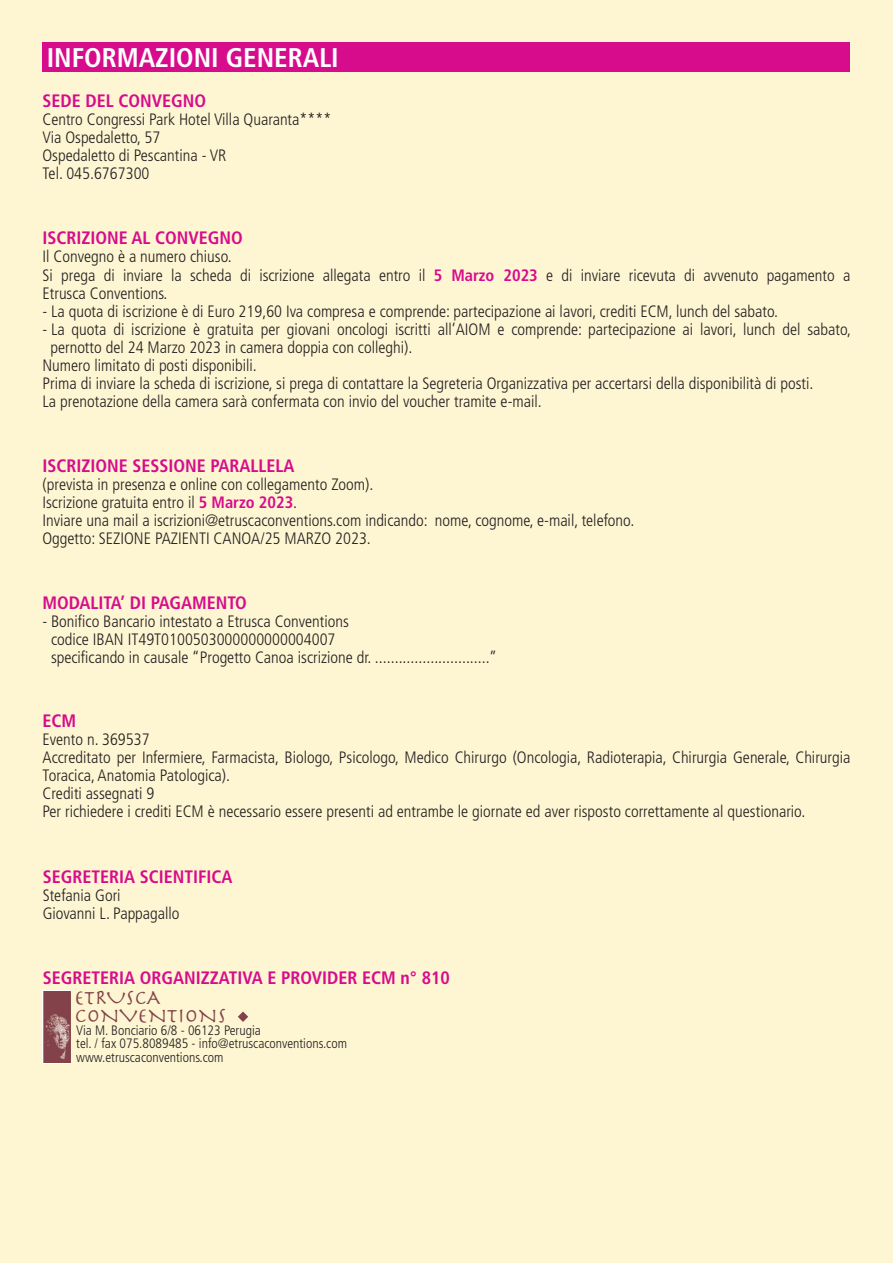
<style>
.page{position:relative;width:893px;height:1263px;background:#fef5d2}
.page>*{position:absolute;margin:0;border:0;box-sizing:border-box;transform-origin:0 0}
.t1{font:700 condensed 27px "Frutiger";color:#fff}
.t2{font:21.15px "Herculanum";color:#834249}
.t3{font:700 condensed 18px "Frutiger";color:#d70c8c}
.t4{font:300 condensed 16.5px/18px "Frutiger";color:#231f20}
.t5{font:300 condensed 13.65px "Frutiger";color:#231f20}
.s1{font-weight:700;color:#d70c8c}
</style>
<div class="page">
<div style="left:43px;top:43px;width:807px;height:29px;background:#d70c8c"></div>
<svg style="left:238px;top:1011px;width:10px;height:11px"></svg>
<svg style="left:43px;top:990px;width:28px;height:73px"></svg>
<img style="left:44px;top:991px;width:26px;height:71px">
<p class="t1" style="left:47px;top:42px;width:294px">INFORMAZIONI GENERALI</p>
<p class="t3" style="left:43px;top:90px;width:165px">SEDE DEL CONVEGNO</p>
<p class="t4" style="left:43px;top:111px;width:290px">Centro Congressi Park Hotel Villa Quaranta****</p>
<p class="t4" style="left:43px;top:129px;width:119px">Via Ospedaletto, 57</p>
<p class="t4" style="left:43px;top:147px;width:185px">Ospedaletto di Pescantina - VR</p>
<p class="t4" style="left:43px;top:165px;width:108px">Tel. 045.6767300</p>
<p class="t3" style="left:43px;top:228px;width:202px">ISCRIZIONE AL CONVEGNO</p>
<p class="t4" style="left:43px;top:248px;width:191px">Il Convegno è a numero chiuso.</p>
<p class="t4" style="left:43px;top:266px;width:809px">Si prega di inviare la scheda di iscrizione allegata entro il <span class="s1">5 Marzo 2023</span> e di inviare ricevuta di avvenuto pagamento a</p>
<p class="t4" style="left:43px;top:284px;width:127px">Etrusca Conventions.</p>
<p class="t4" style="left:43px;top:302px;width:737px">- La quota di iscrizione è di Euro 219,60 Iva compresa e comprende: partecipazione ai lavori, crediti ECM, lunch del sabato.</p>
<p class="t4" style="left:43px;top:320px;width:810px">- La quota di iscrizione è gratuita per giovani oncologi iscritti all’AIOM e comprende: partecipazione ai lavori, lunch del sabato,</p>
<p class="t4" style="left:50px;top:338px;width:363px">pernotto del 24 Marzo 2023 in camera doppia con colleghi).</p>
<p class="t4" style="left:43px;top:356px;width:216px">Numero limitato di posti disponibili.</p>
<p class="t4" style="left:43px;top:374px;width:772px">Prima di inviare la scheda di iscrizione, si prega di contattare la Segreteria Organizzativa per accertarsi della disponibilità di posti.</p>
<p class="t4" style="left:43px;top:392px;width:501px">La prenotazione della camera sarà confermata con invio del voucher tramite e-mail.</p>
<p class="t3" style="left:43px;top:455px;width:254px">ISCRIZIONE SESSIONE PARALLELA</p>
<p class="t4" style="left:43px;top:475px;width:332px">(prevista in presenza e online con collegamento Zoom).</p>
<p class="t4" style="left:43px;top:493px;width:256px">Iscrizione gratuita entro il <span class="s1">5 Marzo 2023</span>.</p>
<p class="t4" style="left:43px;top:511px;width:593px">Inviare una mail a iscrizioni@etruscaconventions.com indicando: nome, cognome, e-mail, telefono.</p>
<p class="t4" style="left:43px;top:529px;width:330px">Oggetto: SEZIONE PAZIENTI CANOA/25 MARZO 2023.</p>
<p class="t3" style="left:43px;top:592px;width:206px">MODALITA’ DI PAGAMENTO</p>
<p class="t4" style="left:43px;top:613px;width:308px">- Bonifico Bancario intestato a Etrusca Conventions</p>
<p class="t4" style="left:51px;top:631px;width:286px">codice IBAN IT49T0100503000000000004007</p>
<p class="t4" style="left:51px;top:649px;width:448px">specificando in causale “Progetto Canoa iscrizione dr. .............................”</p>
<p class="t3" style="left:43px;top:710px;width:35px">ECM</p>
<p class="t4" style="left:43px;top:731px;width:109px">Evento n. 369537</p>
<p class="t4" style="left:43px;top:749px;width:809px">Accreditato per Infermiere, Farmacista, Biologo, Psicologo, Medico Chirurgo (Oncologia, Radioterapia, Chirurgia Generale, Chirurgia<br>Toracica, Anatomia Patologica).</p>
<p class="t4" style="left:43px;top:785px;width:113px">Crediti assegnati 9</p>
<p class="t4" style="left:43px;top:803px;width:764px">Per richiedere i crediti ECM è necessario essere presenti ad entrambe le giornate ed aver risposto correttamente al questionario.</p>
<p class="t3" style="left:43px;top:866px;width:191px">SEGRETERIA SCIENTIFICA</p>
<p class="t4" style="left:43px;top:886px;width:79px">Stefania Gori</p>
<p class="t4" style="left:43px;top:904px;width:138px">Giovanni L. Pappagallo</p>
<p class="t3" style="left:43px;top:967px;width:409px">SEGRETERIA ORGANIZZATIVA E PROVIDER ECM n° 810</p>
<p class="t2" style="left:74px;top:984px;width:88px">ETRUSCA</p>
<p class="t2" style="left:74px;top:1002px;width:153px">CONVENTIONS</p>
<p class="t5" style="left:76px;top:1022px;width:186px">Via M. Bonciario 6/8 - 06123 Perugia</p>
<p class="t5" style="left:76px;top:1036px;width:272px">tel. / fax 075.8089485 - info@etruscaconventions.com</p>
<p class="t5" style="left:76px;top:1049px;width:149px">www.etruscaconventions.com</p>
</div>
